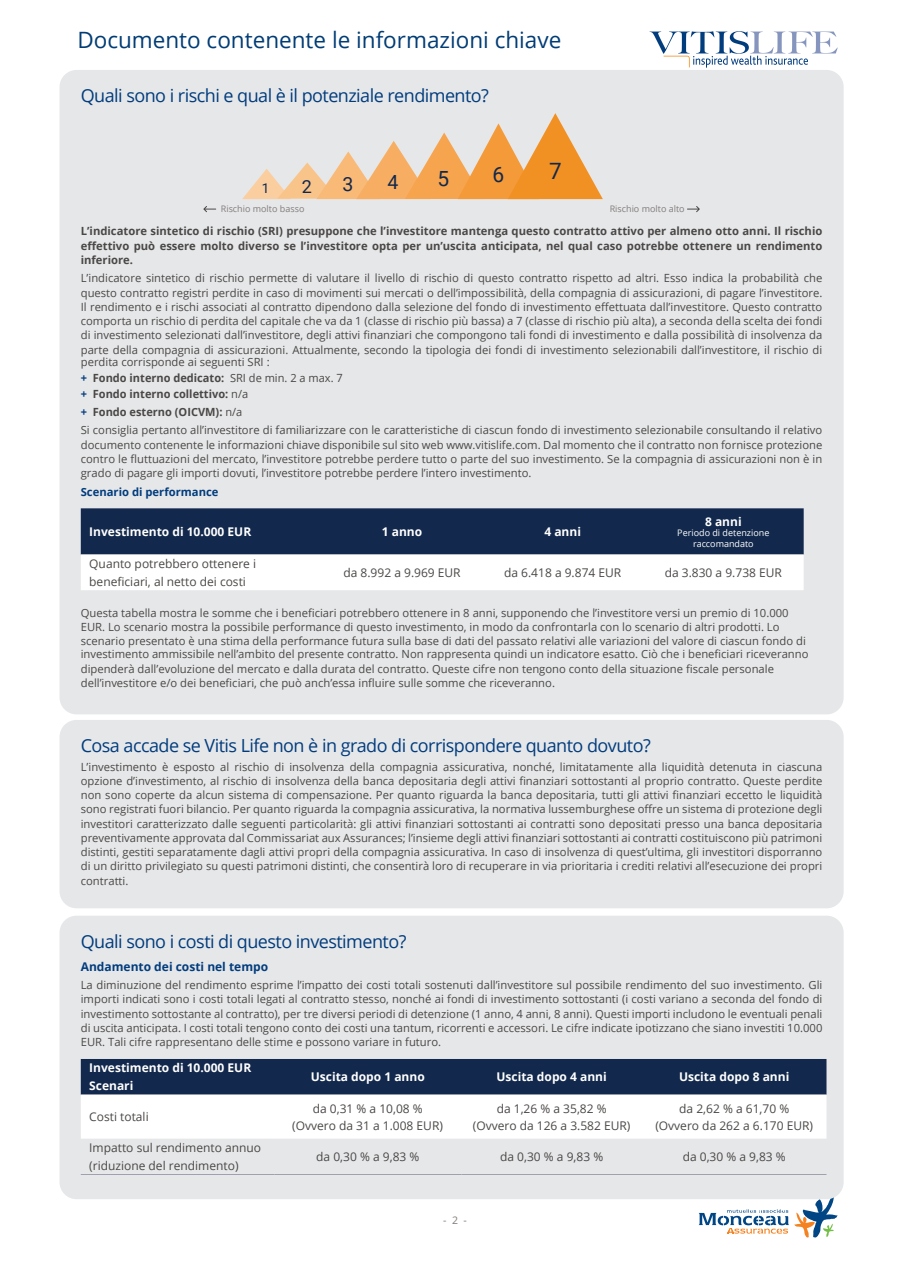
<style>
.page{position:relative;width:910px;height:1280px;background:#fff}
.page>*{position:absolute;margin:0;border:0;box-sizing:border-box;transform-origin:0 0}
.t1{font:22.5px "Open Sans";color:#003c75}
.t2{font:22.5px "Roboto";color:#12284c}
.t3{font:21px "Roboto";color:#12284c}
.t4{font:20.85px "Roboto";color:#12284c}
.t5{font:19.5px "Roboto";color:#12284c}
.t6{font:18px "Open Sans";letter-spacing:-.03em;color:#013c7d}
.t7{font:18px "Roboto";color:#12284c}
.t8{font:13.5px "Roboto";color:#12284c}
.t9{font:12px/18px "Open Sans";color:#4a4846}
.Header_cell_text{font:700 12px/18px "Open Sans";color:#fff}
.t10{font:700 12px "Open Sans";color:#013c7d}
.t11{font:11.25px/14.2px "Open Sans";color:#4a4846;text-align:justify}
.t12{font:700 11.25px/14.2px "Open Sans";color:#4a4846;text-align:justify}
.t13{font:700 11.25px "Open Sans";color:#013c7d}
.t14{font:10.5px "Open Sans";color:#837c7b}
.t15{font:9px "Open Sans";color:#837c7b}
.Header_cell_text-2{font:9px/10.5px "Open Sans";color:#fff;text-align:center}
.s1{color:#013c7d}
.s2{font-weight:400}
</style>
<div class="page">
<svg style="left:699px;top:1198px;width:139px;height:39px"></svg>
<div style="left:60px;top:70px;width:784px;height:644px;background:#e6e7e9;border-radius:17px"></div>
<svg style="left:242px;top:113px;width:361px;height:86px"></svg>
<svg style="left:203px;top:206px;width:13px;height:6px"></svg>
<svg style="left:687px;top:206px;width:13px;height:6px"></svg>
<svg style="left:81px;top:508px;width:723px;height:82px;background:#7a869a"></svg>
<div style="left:60px;top:720px;width:784px;height:188px;background:#e6e7e9;border-radius:17px"></div>
<div style="left:60px;top:916px;width:784px;height:283px;background:#e6e7e9;border-radius:17px"></div>
<svg style="left:81px;top:1059px;width:745px;height:80px;background:#959faf"></svg>
<hr style="left:81px;top:1174px;width:193px;height:1px;background:#a0a0b0">
<hr style="left:274px;top:1174px;width:187px;height:1px;background:#a0a0b0">
<hr style="left:461px;top:1174px;width:181px;height:1px;background:#a0a0b0">
<hr style="left:642px;top:1174px;width:184px;height:1px;background:#a0a0b0">
<svg style="left:650px;top:31px;width:188px;height:37px"></svg>
<p class="t1" style="left:77px;top:25px;width:485px">Documento contenente le informazioni chiave</p>
<p class="t6" style="left:81px;top:83px;width:410px">Quali sono i rischi e qual è il potenziale rendimento?</p>
<p class="t8" style="left:262px;top:178px;width:9px">1</p>
<p class="t7" style="left:302px;top:174px;width:12px">2</p>
<p class="t5" style="left:343px;top:171px;width:12px">3</p>
<p class="t5" style="left:387px;top:168px;width:12px">4</p>
<p class="t4" style="left:437px;top:163px;width:13px">5</p>
<p class="t3" style="left:493px;top:160px;width:13px">6</p>
<p class="t2" style="left:549px;top:155px;width:14px">7</p>
<p class="t15" style="left:221px;top:203px;width:85px">Rischio molto basso</p>
<p class="t15" style="left:610px;top:203px;width:76px">Rischio molto alto</p>
<p class="t12" style="left:81px;top:224px;width:743px">L’indicatore sintetico di rischio (SRI) presuppone che l’investitore mantenga questo contratto attivo per almeno otto anni. Il rischio effettivo può essere molto diverso se l’investitore opta per un’uscita anticipata, nel qual caso potrebbe ottenere un rendimento inferiore.</p>
<p class="t11" style="left:81px;top:271px;width:743px">L’indicatore sintetico di rischio permette di valutare il livello di rischio di questo contratto rispetto ad altri. Esso indica la probabilità che questo contratto registri perdite in caso di movimenti sui mercati o dell’impossibilità, della compagnia di assicurazioni, di pagare l’investitore.<br>Il rendimento e i rischi associati al contratto dipendono dalla selezione del fondo di investimento effettuata dall’investitore. Questo contratto comporta un rischio di perdita del capitale che va da 1 (classe di rischio più bassa) a 7 (classe di rischio più alta), a seconda della scelta dei fondi di investimento selezionati dall’investitore, degli attivi finanziari che compongono tali fondi di investimento e dalla possibilità di insolvenza da parte della compagnia di assicurazioni. Attualmente, secondo la tipologia dei fondi di investimento selezionabili dall’investitore, il rischio di</p>
<p class="t11" style="left:81px;top:354px;width:190px">perdita corrisponde ai seguenti SRI :</p>
<p class="t12" style="left:81px;top:370px;width:263px"><span class="s1">+</span> Fondo interno dedicato: <span class="s2">SRI de min. 2 a max. 7</span></p>
<p class="t12" style="left:81px;top:387px;width:169px"><span class="s1">+</span> Fondo interno collettivo: <span class="s2">n/a</span></p>
<p class="t12" style="left:81px;top:404px;width:163px"><span class="s1">+</span> Fondo esterno (OICVM): <span class="s2">n/a</span></p>
<p class="t11" style="left:81px;top:423px;width:743px">Si consiglia pertanto all’investitore di familiarizzare con le caratteristiche di ciascun fondo di investimento selezionabile consultando il relativo documento contenente le informazioni chiave disponibile sul sito web www.vitislife.com. Dal momento che il contratto non fornisce protezione contro le fluttuazioni del mercato, l’investitore potrebbe perdere tutto o parte del suo investimento. Se la compagnia di assicurazioni non è in grado di pagare gli importi dovuti, l’investitore potrebbe perdere l’intero investimento.</p>
<p class="t13" style="left:81px;top:484px;width:139px">Scenario di performance</p>
<p class="Header_cell_text" style="left:89px;top:522px;width:164px">Investimento di 10.000 EUR</p>
<p class="Header_cell_text" style="left:382px;top:522px;width:42px">1 anno</p>
<p class="Header_cell_text" style="left:544px;top:522px;width:38px">4 anni</p>
<p class="Header_cell_text" style="left:705px;top:512px;width:38px">8 anni</p>
<p class="Header_cell_text-2" style="left:677px;top:527px;width:94px">Periodo di detenzione raccomandato</p>
<p class="t9" style="left:89px;top:554px;width:168px">Quanto potrebbero ottenere i beneficiari, al netto dei costi</p>
<p class="t9" style="left:343px;top:563px;width:119px">da 8.992 a 9.969 EUR</p>
<p class="t9" style="left:504px;top:563px;width:119px">da 6.418 a 9.874 EUR</p>
<p class="t9" style="left:665px;top:563px;width:119px">da 3.830 a 9.738 EUR</p>
<p class="t11" style="left:81px;top:606px;width:729px;text-align:left">Questa tabella mostra le somme che i beneficiari potrebbero ottenere in 8 anni, supponendo che l’investitore versi un premio di 10.000<br>EUR. Lo scenario mostra la possibile performance di questo investimento, in modo da confrontarla con lo scenario di altri prodotti. Lo scenario presentato è una stima della performance futura sulla base di dati del passato relativi alle variazioni del valore di ciascun fondo di investimento ammissibile nell’ambito del presente contratto. Non rappresenta quindi un indicatore esatto. Ciò che i beneficiari riceveranno dipenderà dall’evoluzione del mercato e dalla durata del contratto. Queste cifre non tengono conto della situazione fiscale personale dell’investitore e/o dei beneficiari, che può anch’essa influire sulle somme che riceveranno.</p>
<p class="t6" style="left:81px;top:733px;width:571px">Cosa accade se Vitis Life non è in grado di corrispondere quanto dovuto?</p>
<p class="t11" style="left:81px;top:759px;width:743px">L’investimento è esposto al rischio di insolvenza della compagnia assicurativa, nonché, limitatamente alla liquidità detenuta in ciascuna opzione d’investimento, al rischio di insolvenza della banca depositaria degli attivi finanziari sottostanti al proprio contratto. Queste perdite non sono coperte da alcun sistema di compensazione. Per quanto riguarda la banca depositaria, tutti gli attivi finanziari eccetto le liquidità sono registrati fuori bilancio. Per quanto riguarda la compagnia assicurativa, la normativa lussemburghese offre un sistema di protezione degli investitori caratterizzato dalle seguenti particolarità: gli attivi finanziari sottostanti ai contratti sono depositati presso una banca depositaria preventivamente approvata dal Commissariat aux Assurances; l’insieme degli attivi finanziari sottostanti ai contratti costituiscono più patrimoni distinti, gestiti separatamente dagli attivi propri della compagnia assicurativa. In caso di insolvenza di quest’ultima, gli investitori disporranno di un diritto privilegiato su questi patrimoni distinti, che consentirà loro di recuperare in via prioritaria i crediti relativi all’esecuzione dei propri contratti.</p>
<p class="t6" style="left:81px;top:929px;width:327px">Quali sono i costi di questo investimento?</p>
<p class="t10" style="left:81px;top:958px;width:189px">Andamento dei costi nel tempo</p>
<p class="t11" style="left:81px;top:978px;width:743px">La diminuzione del rendimento esprime l’impatto dei costi totali sostenuti dall’investitore sul possibile rendimento del suo investimento. Gli importi indicati sono i costi totali legati al contratto stesso, nonché ai fondi di investimento sottostanti (i costi variano a seconda del fondo di investimento sottostante al contratto), per tre diversi periodi di detenzione (1 anno, 4 anni, 8 anni). Questi importi includono le eventuali penali di uscita anticipata. I costi totali tengono conto dei costi una tantum, ricorrenti e accessori. Le cifre indicate ipotizzano che siano investiti 10.000<br>EUR. Tali cifre rappresentano delle stime e possono variare in futuro.</p>
<p class="Header_cell_text" style="left:89px;top:1059px;width:164px">Investimento di 10.000 EUR<br>Scenari</p>
<p class="Header_cell_text" style="left:311px;top:1068px;width:116px">Uscita dopo 1 anno</p>
<p class="Header_cell_text" style="left:496px;top:1068px;width:112px">Uscita dopo 4 anni</p>
<p class="Header_cell_text" style="left:679px;top:1068px;width:112px">Uscita dopo 8 anni</p>
<p class="t9" style="left:89px;top:1108px;width:61px">Costi totali</p>
<p class="t9" style="left:313px;top:1099px;width:111px">da 0,31 % a 10,08 %</p>
<p class="t9" style="left:292px;top:1116px;width:152px">(Ovvero da 31 a 1.008 EUR)</p>
<p class="t9" style="left:497px;top:1099px;width:111px">da 1,26 % a 35,82 %</p>
<p class="t9" style="left:473px;top:1116px;width:159px">(Ovvero da 126 a 3.582 EUR)</p>
<p class="t9" style="left:679px;top:1099px;width:111px">da 2,62 % a 61,70 %</p>
<p class="t9" style="left:655px;top:1116px;width:159px">(Ovvero da 262 a 6.170 EUR)</p>
<p class="t9" style="left:89px;top:1138px;width:173px">Impatto sul rendimento annuo (riduzione del rendimento)</p>
<p class="t9" style="left:316px;top:1147px;width:105px">da 0,30 % a 9,83 %</p>
<p class="t9" style="left:500px;top:1147px;width:105px">da 0,30 % a 9,83 %</p>
<p class="t9" style="left:683px;top:1147px;width:105px">da 0,30 % a 9,83 %</p>
<p class="t14" style="left:443px;top:1213px;width:25px">- 2 -</p>
</div>
